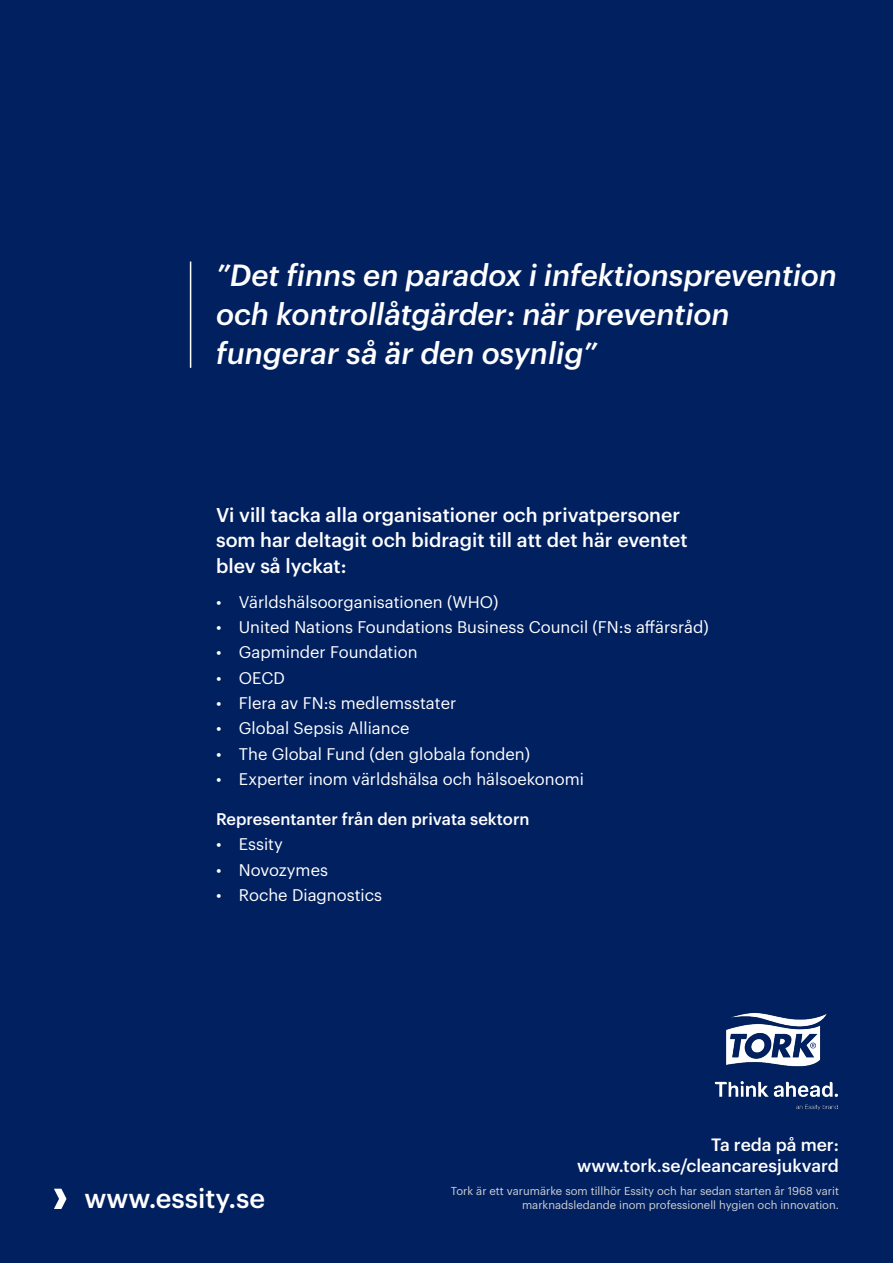
<style>
.page{position:relative;width:893px;height:1263px;background:#002060}
.page>*{position:absolute;margin:0;border:0;box-sizing:border-box;transform-origin:0 0}
.Subheadline_Regular_blue{font:italic 500 30px/39px "Graphik";color:#fff}
.t1{font:500 27px "Graphik";color:#fff}
.Subheadline_Regular_blue-2{font:500 19.5px/25.3px "Graphik";color:#fff}
.Subheadline_Regular_blue-3{font:500 17.55px/21px "Graphik";color:#fff;text-align:right}
.t2{font:16.5px "Graphik";color:#fff}
.Subheadline_Regular_blue-4{font:500 16.5px "Graphik";color:#fff}
.Subheadline_Regular_blue-5{font:11.25px/13.5px "Graphik";color:#d1d2d4;text-align:right}
</style>
<div class="page">
<svg style="left:54px;top:1189px;width:12px;height:20px"></svg>
<img style="left:714px;top:1013px;width:124px;height:98px">
<hr style="left:190px;top:261px;width:1px;height:107px;background:#fff">
<p class="Subheadline_Regular_blue" style="left:216px;top:253px;width:622px">”Det finns en paradox i infektionsprevention och kontrollåtgärder: när prevention fungerar så är den osynlig”</p>
<p class="Subheadline_Regular_blue-2" style="left:216px;top:501px;width:473px">Vi vill tacka alla organisationer och privatpersoner som har deltagit och bidragit till att det här eventet blev så lyckat:</p>
<p class="t2" style="left:216px;top:589px;width:284px">• Världshälsoorganisationen (WHO)</p>
<p class="t2" style="left:216px;top:615px;width:494px">• United Nations Foundations Business Council (FN:s affärsråd)</p>
<p class="t2" style="left:216px;top:640px;width:203px">• Gapminder Foundation</p>
<p class="t2" style="left:216px;top:665px;width:70px">• OECD</p>
<p class="t2" style="left:216px;top:691px;width:242px">• Flera av FN:s medlemsstater</p>
<p class="t2" style="left:216px;top:716px;width:195px">• Global Sepsis Alliance</p>
<p class="t2" style="left:216px;top:741px;width:316px">• The Global Fund (den globala fonden)</p>
<p class="t2" style="left:216px;top:767px;width:369px">• Experter inom världshälsa och hälsoekonomi</p>
<p class="Subheadline_Regular_blue-4" style="left:216px;top:806px;width:315px">Representanter från den privata sektorn</p>
<p class="t2" style="left:216px;top:832px;width:68px">• Essity</p>
<p class="t2" style="left:216px;top:857px;width:113px">• Novozymes</p>
<p class="t2" style="left:216px;top:882px;width:168px">• Roche Diagnostics</p>
<h4 class="t1" style="left:84px;top:1177px;width:182px">www.essity.se</h4>
<p class="Subheadline_Regular_blue-3" style="left:577px;top:1132px;width:263px">Ta reda på mer: www.tork.se/cleancaresjukvard</p>
<p class="Subheadline_Regular_blue-5" style="left:451px;top:1184px;width:389px">Tork är ett varumärke som tillhör Essity och har sedan starten år 1968 varit marknadsledande inom professionell hygien och innovation.</p>
</div>
